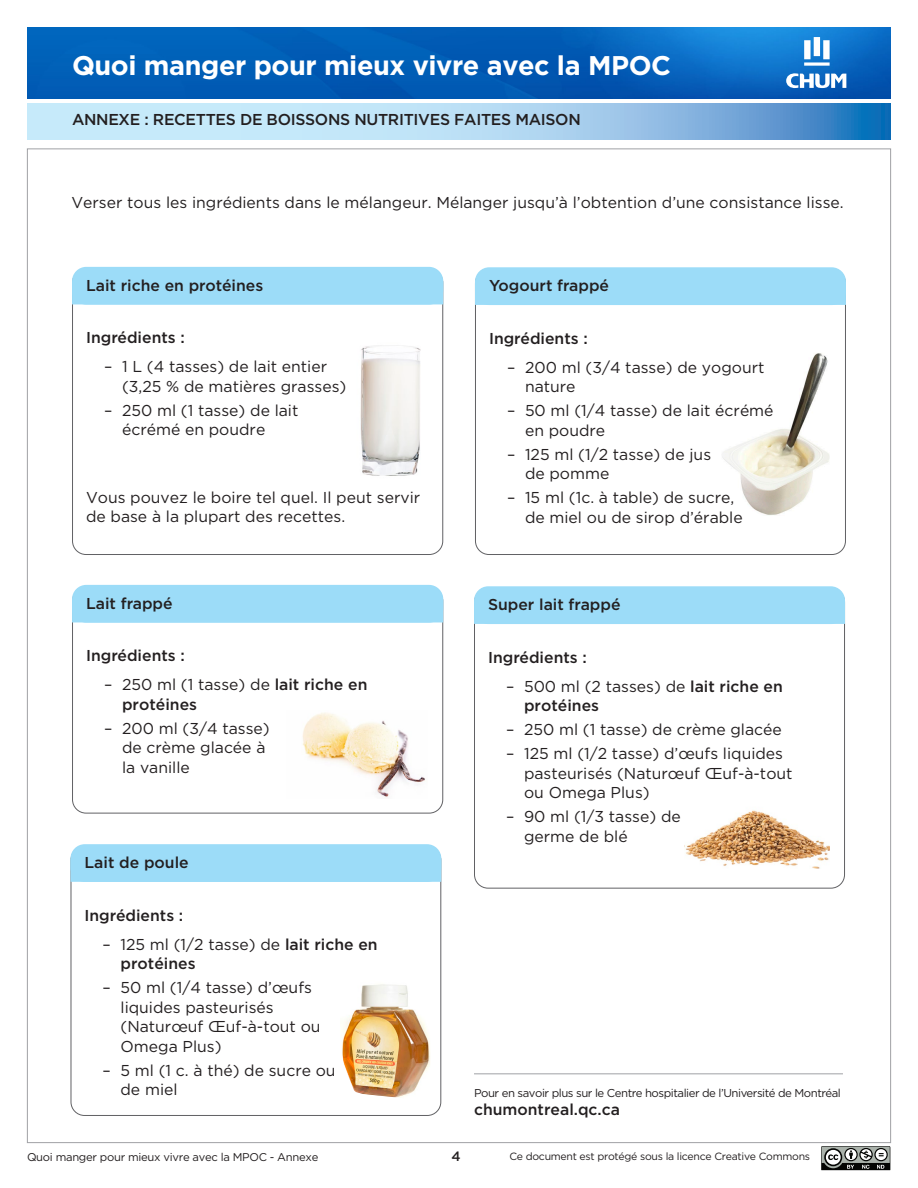
<style>
.page{position:relative;width:918px;height:1188px;background:#fff}
.page>*{position:absolute;margin:0;border:0;box-sizing:border-box;transform-origin:0 0}
.t1{font:700 27px "Gotham";letter-spacing:-.015em;color:#fff}
.t2{font:15.75px/19.5px "Gotham";color:#231f20}
.t3{font:500 15.75px/19.5px "Gotham";color:#231f20}
.t4{font:500 15.75px "Gotham";letter-spacing:-.02em;color:#231f20}
.t5{font:500 13.5px "Gotham";color:#231f20}
.t6{font:11.4px "Gotham";letter-spacing:-.04em;color:#231f20}
.t7{font:11.25px "Gotham";letter-spacing:-.025em;color:#231f20}
.t8{font:10.5px "Gotham";letter-spacing:-.025em;color:#231f20}
.s1{font-weight:400}
</style>
<div class="page">
<div style="left:475px;top:587px;width:369px;height:36px;background:#9cdcf8;border-radius:14px"></div>
<div style="left:474px;top:586px;width:371px;height:38px;border:2px solid #9cdcf8;border-radius:14px"></div>
<div style="left:474px;top:601px;width:371px;height:23px;background:#9cdcf8"></div>
<img style="left:684px;top:810px;width:146px;height:59px">
<div style="left:73px;top:268px;width:369px;height:36px;background:#9cdcf8;border-radius:14px"></div>
<div style="left:72px;top:267px;width:371px;height:38px;border:2px solid #9cdcf8;border-radius:14px"></div>
<div style="left:72px;top:281px;width:371px;height:23px;background:#9cdcf8"></div>
<div style="left:73px;top:586px;width:369px;height:36px;background:#9cdcf8;border-radius:14px"></div>
<div style="left:72px;top:585px;width:371px;height:38px;border:2px solid #9cdcf8;border-radius:14px"></div>
<div style="left:72px;top:599px;width:371px;height:23px;background:#9cdcf8"></div>
<div style="left:71px;top:845px;width:370px;height:36px;background:#9cdcf8;border-radius:14px"></div>
<div style="left:70px;top:844px;width:371px;height:38px;border:2px solid #9cdcf8;border-radius:14px"></div>
<div style="left:70px;top:859px;width:371px;height:23px;background:#9cdcf8"></div>
<div style="left:476px;top:268px;width:369px;height:36px;background:#9cdcf8;border-radius:14px"></div>
<div style="left:475px;top:267px;width:371px;height:38px;border:2px solid #9cdcf8;border-radius:14px"></div>
<div style="left:475px;top:282px;width:371px;height:23px;background:#9cdcf8"></div>
<img style="left:302px;top:712px;width:123px;height:86px">
<img style="left:360px;top:345px;width:61px;height:131px">
<img style="left:27px;top:27px;width:864px;height:72px">
<svg style="left:27px;top:104px;width:864px;height:36px;background:#a0cceb"></svg>
<svg style="left:804px;top:37px;width:26px;height:29px"></svg>
<svg style="left:786px;top:73px;width:60px;height:15px"></svg>
<img style="left:722px;top:353px;width:108px;height:162px">
<img style="left:342px;top:984px;width:88px;height:114px">
<svg style="left:821px;top:1146px;width:69px;height:24px"></svg>
<hr style="left:474px;top:1073px;width:369px;height:1px;background:#a0a1a5">
<h1 class="t1" style="left:72px;top:49px;width:601px">Quoi manger pour mieux vivre avec la MPOC</h1>
<p class="t4" style="left:72px;top:109px;width:510px">ANNEXE : RECETTES DE BOISSONS NUTRITIVES FAITES MAISON</p>
<p class="t2" style="left:71px;top:192px;width:774px">Verser tous les ingrédients dans le mélangeur. Mélanger jusqu’à l’obtention d’une consistance lisse.</p>
<p class="t3" style="left:86px;top:275px;width:179px">Lait riche en protéines</p>
<p class="t3" style="left:489px;top:276px;width:122px">Yogourt frappé</p>
<p class="t3" style="left:86px;top:328px;width:100px">Ingrédients :</p>
<p class="t3" style="left:489px;top:328px;width:100px">Ingrédients :</p>
<p class="t2" style="left:122px;top:357px;width:226px;text-indent:-18px">– 1 L (4 tasses) de lait entier (3,25 % de matières grasses)</p>
<p class="t2" style="left:122px;top:400px;width:178px;text-indent:-18px">– 250 ml (1 tasse) de lait écrémé en poudre</p>
<p class="t2" style="left:86px;top:487px;width:336px">Vous pouvez le boire tel quel. Il peut servir de base à la plupart des recettes.</p>
<p class="t2" style="left:525px;top:357px;width:241px;text-indent:-18px">– 200 ml (3/4 tasse) de yogourt nature</p>
<p class="t2" style="left:525px;top:401px;width:250px;text-indent:-18px">– 50 ml (1/4 tasse) de lait écrémé en poudre</p>
<p class="t2" style="left:525px;top:444px;width:188px;text-indent:-18px">– 125 ml (1/2 tasse) de jus de pomme</p>
<p class="t2" style="left:525px;top:488px;width:219px;text-indent:-18px">– 15 ml (1c. à table) de sucre, de miel ou de sirop d’érable</p>
<p class="t3" style="left:86px;top:593px;width:88px">Lait frappé</p>
<p class="t3" style="left:86px;top:646px;width:100px">Ingrédients :</p>
<p class="t3" style="left:122px;top:675px;width:247px;text-indent:-18px"><span class="s1">– 250 ml (1 tasse) de</span> lait riche en protéines</p>
<p class="t2" style="left:122px;top:718px;width:149px;text-indent:-18px">– 200 ml (3/4 tasse) de crème glacée à la vanille</p>
<p class="t3" style="left:85px;top:853px;width:106px">Lait de poule</p>
<p class="t3" style="left:488px;top:595px;width:134px">Super lait frappé</p>
<p class="t3" style="left:488px;top:647px;width:100px">Ingrédients :</p>
<p class="t3" style="left:524px;top:676px;width:260px;text-indent:-18px"><span class="s1">– 500 ml (2 tasses) de</span> lait riche en protéines</p>
<p class="t2" style="left:506px;top:720px;width:277px">– 250 ml (1 tasse) de crème glacée</p>
<p class="t2" style="left:524px;top:744px;width:270px;text-indent:-18px">– 125 ml (1/2 tasse) d’œufs liquides pasteurisés (Naturœuf Œuf-à-tout ou Omega Plus)</p>
<p class="t2" style="left:524px;top:807px;width:158px;text-indent:-18px">– 90 ml (1/3 tasse) de germe de blé</p>
<p class="t3" style="left:85px;top:905px;width:100px">Ingrédients :</p>
<p class="t3" style="left:121px;top:934px;width:259px;text-indent:-18px"><span class="s1">– 125 ml (1/2 tasse) de</span> lait riche en protéines</p>
<p class="t2" style="left:121px;top:978px;width:202px;text-indent:-18px">– 50 ml (1/4 tasse) d’œufs liquides pasteurisés (Naturœuf Œuf-à-tout ou<br>Omega Plus)</p>
<p class="t2" style="left:121px;top:1060px;width:217px;text-indent:-18px">– 5 ml (1 c. à thé) de sucre ou de miel</p>
<p class="t7" style="left:27px;top:1150px;width:293px">Quoi manger pour mieux vivre avec la MPOC - Annexe</p>
<p class="t5" style="left:451px;top:1147px;width:11px">4</p>
<p class="t6" style="left:474px;top:1086px;width:368px">Pour en savoir plus sur le Centre hospitalier de l’Université de Montréal</p>
<p class="t3" style="left:474px;top:1099px;width:148px">chumontreal.qc.ca</p>
<p class="t8" style="left:509px;top:1150px;width:302px">Ce document est protégé sous la licence Creative Commons</p>
</div>
